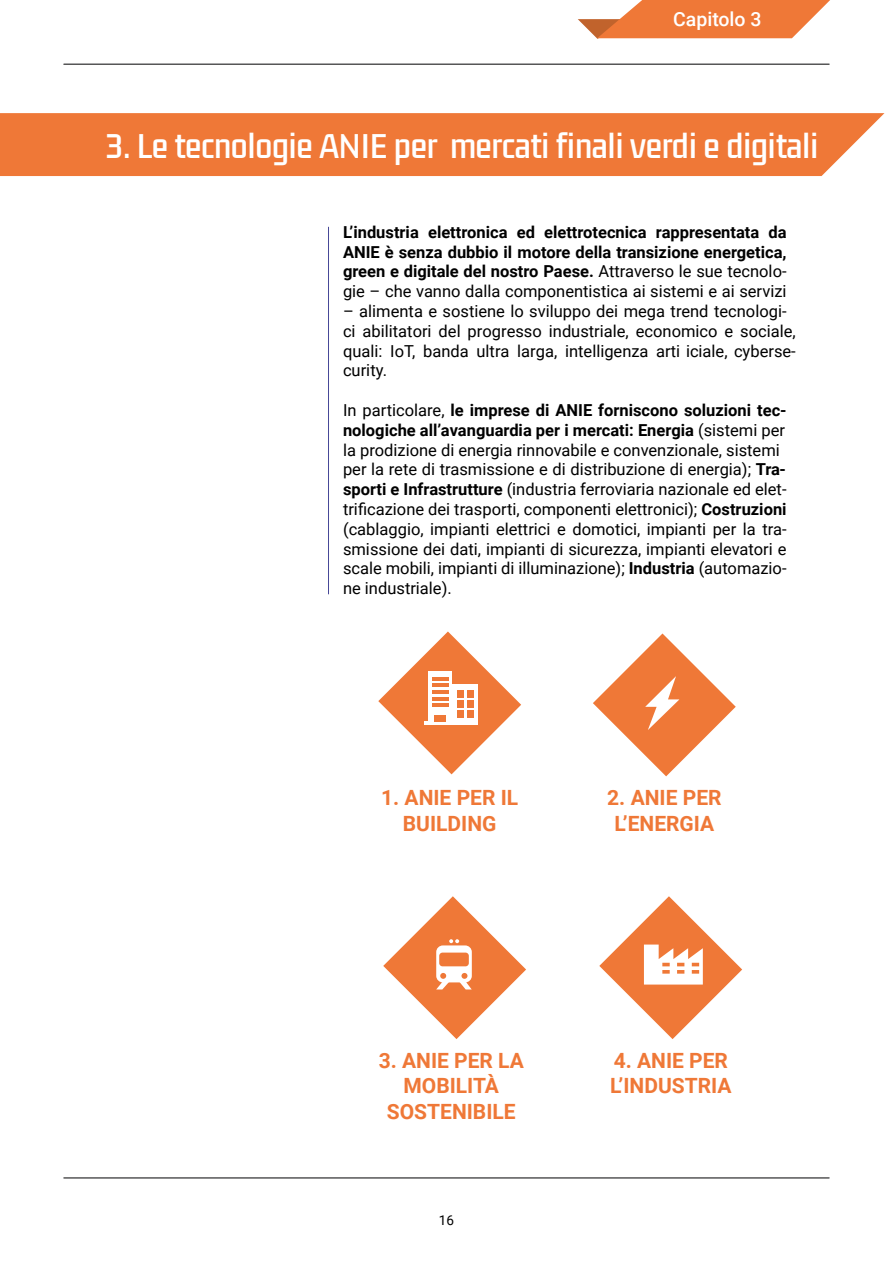
<style>
.page{position:relative;width:893px;height:1263px;background:#fff}
.page>*{position:absolute;margin:0;border:0;box-sizing:border-box;transform-origin:0 0}
.t1{font:30px "Kdam Thmor Pro";letter-spacing:-.01em;color:#fff}
.t2{font:700 21px/25.2px "Roboto";color:#ef7837;text-align:center}
.t3{font:500 19.5px "Roboto";color:#fff}
.t4{font:16.5px/19.8px "Roboto";color:#000}
.t5{font:700 16.5px/19.8px "Roboto";color:#000;text-align:justify}
.t6{font:13.5px "Roboto";color:#000}
.s1{font-weight:400}
.s2{font-weight:700}
</style>
<div class="page">
<hr style="left:64px;top:1177px;width:765px;height:1px;background:#020203">
<hr style="left:64px;top:64px;width:765px;height:1px;background:#020203">
<svg style="left:378px;top:631px;width:143px;height:143px"></svg>
<div style="left:0;top:113px;width:884px;height:63px;background:#ef7837"></div>
<svg style="left:578px;top:0;width:252px;height:39px"></svg>
<div style="left:428px;top:671px;width:24px;height:51px;background:#fff"></div>
<div style="left:452px;top:684px;width:26px;height:38px;background:#fff"></div>
<hr style="left:424px;top:722px;width:54px;height:3px;background:#fff">
<hr style="left:432px;top:677px;width:16px;height:3px;background:#ef7837">
<hr style="left:432px;top:684px;width:16px;height:3px;background:#ef7837">
<hr style="left:432px;top:690px;width:16px;height:3px;background:#ef7837">
<hr style="left:432px;top:697px;width:16px;height:3px;background:#ef7837">
<hr style="left:432px;top:704px;width:16px;height:3px;background:#ef7837">
<div style="left:435px;top:715px;width:11px;height:7px;background:#ef7837"></div>
<div style="left:457px;top:690px;width:7px;height:8px;background:#ef7837"></div>
<div style="left:467px;top:690px;width:7px;height:8px;background:#ef7837"></div>
<div style="left:457px;top:700px;width:7px;height:7px;background:#ef7837"></div>
<div style="left:467px;top:700px;width:7px;height:7px;background:#ef7837"></div>
<div style="left:457px;top:710px;width:7px;height:7px;background:#ef7837"></div>
<div style="left:467px;top:710px;width:7px;height:7px;background:#ef7837"></div>
<svg style="left:593px;top:633px;width:143px;height:143px"></svg>
<svg style="left:383px;top:896px;width:143px;height:143px"></svg>
<svg style="left:599px;top:896px;width:143px;height:143px"></svg>
<hr style="left:328px;top:227px;width:1px;height:367px;background:#454696">
<p class="t3" style="left:673px;top:6px;width:90px">Capitolo 3</p>
<h1 class="t1" style="left:106px;top:130px;width:714px">3. Le tecnologie ANIE per mercati finali verdi e digitali</h1>
<p class="t5" style="left:343px;top:221px;width:445px">L’industria elettronica ed elettrotecnica rappresentata da ANIE è senza dubbio il motore della transizione energetica, green e digitale del nostro Paese. <span class="s1">Attraverso le sue tecnolo&shy;gie – che vanno dalla componentistica ai sistemi e ai servizi</span></p>
<p class="t4" style="left:343px;top:301px;width:454px">– alimenta e sostiene lo sviluppo dei mega trend tecnologi&shy;ci abilitatori del progresso industriale, economico e sociale, quali: IoT, banda ultra larga, intelligenza arti iciale, cyberse&shy;curity.</p>
<p class="t4" style="left:343px;top:400px;width:445px">In particolare, <span class="s2">le imprese di ANIE forniscono soluzioni tec&shy;nologiche all’avanguardia per i mercati: Energia</span> (sistemi per la prodizione di energia rinnovabile e convenzionale, sistemi per la rete di trasmissione e di distribuzione di energia); <span class="s2">Tra&shy;sporti e Infrastrutture</span> (industria ferroviaria nazionale ed elet&shy;trificazione dei trasporti, componenti elettronici); <span class="s2">Costruzioni </span>(cablaggio, impianti elettrici e domotici, impianti per la tra&shy;smissione dei dati, impianti di sicurezza, impianti elevatori e scale mobili, impianti di illuminazione); <span class="s2">Industria</span> (automazio&shy;ne industriale).</p>
<p class="t2" style="left:381px;top:785px;width:139px">1. ANIE PER IL<br>BUILDING</p>
<p class="t2" style="left:607px;top:785px;width:116px">2. ANIE PER<br>L’ENERGIA</p>
<p class="t2" style="left:379px;top:1047px;width:147px">3. ANIE PER LA<br>MOBILITÀ<br>SOSTENIBILE</p>
<p class="t2" style="left:610px;top:1047px;width:123px;text-align:left">4. ANIE PER<br>L’INDUSTRIA</p>
<p class="t6" style="left:439px;top:1211px;width:17px">16</p>
</div>
